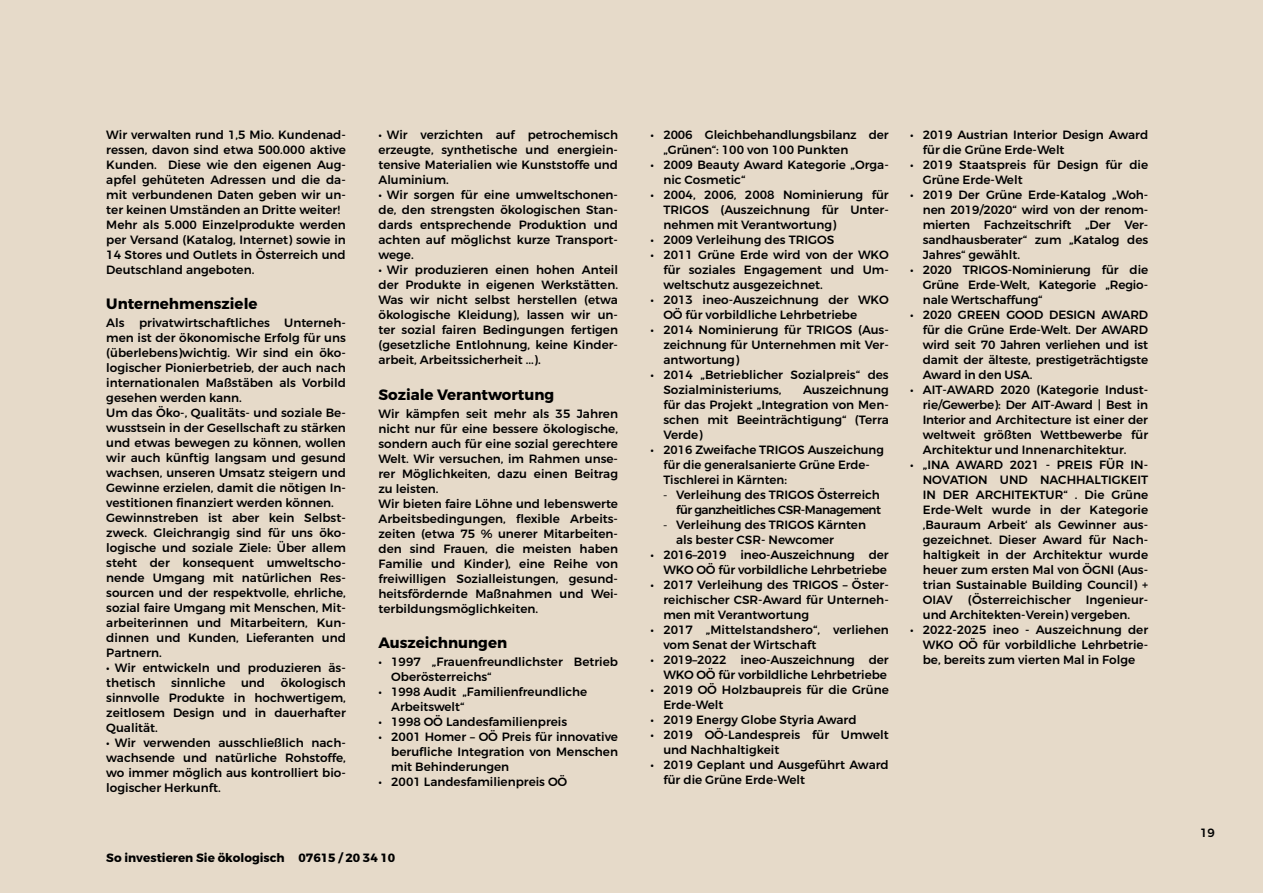
<style>
.page{position:relative;width:1263px;height:893px;background:#e6dac9}
.page>*{position:absolute;margin:0;border:0;box-sizing:border-box;transform-origin:0 0}
.t1{font:700 15px "Montserrat";color:#000}
.t2{font:500 12px/15px "Montserrat";color:#000}
.t3{font:500 12px/15px "Montserrat";letter-spacing:-.04em;color:#000;text-align:right}
.t4{font:700 12px "Montserrat";color:#000}
.s1{font-family:"Myriad Pro";font-weight:400}
</style>
<div class="page">
<p class="t2" style="left:106px;top:127px;width:241px">Wir verwalten rund 1,5 Mio. Kundenad&shy;ressen, davon sind etwa 500.000 aktive Kunden. Diese wie den eigenen Aug&shy;apfel gehüteten Adressen und die da&shy;mit verbundenen Daten geben wir un&shy;ter keinen Umständen an Dritte weiter!<br>Mehr als 5.000 Einzelprodukte werden per Versand (Katalog, Internet) sowie in 14 Stores und Outlets in Österreich und Deutschland angeboten.</p>
<p class="t1" style="left:106px;top:294px;width:153px">Unternehmensziele</p>
<p class="t2" style="left:106px;top:315px;width:241px">Als privatwirtschaftliches Unterneh&shy;men ist der ökonomische Erfolg für uns (überlebens)wichtig. Wir sind ein öko&shy;logischer Pionierbetrieb, der auch nach internationalen Maßstäben als Vorbild gesehen werden kann.<br>Um das Öko-, Qualitäts- und soziale Be&shy;wusstsein in der Gesellschaft zu stärken und etwas bewegen zu können, wollen wir auch künftig langsam und gesund wachsen, unseren Umsatz steigern und Gewinne erzielen, damit die nötigen In&shy;vestitionen finanziert werden können.<br>Gewinnstreben ist aber kein Selbst&shy;zweck. Gleichrangig sind für uns öko&shy;logische und soziale Ziele: Über allem steht der konsequent umweltscho&shy;nende Umgang mit natürlichen Res&shy;sourcen und der respektvolle, ehrliche, sozial faire Umgang mit Menschen, Mit&shy;arbeiterinnen und Mitarbeitern, Kun&shy;dinnen und Kunden, Lieferanten und Partnern.</p>
<p class="t2" style="left:106px;top:660px;width:241px">• Wir entwickeln und produzieren äs&shy;thetisch</p>
<p class="t2" style="left:106px;top:675px;width:241px;text-align:justify;text-indent:174px">ökologisch sinnvolle Produkte in hochwertigem, zeitlosem Design und in dauerhafter Qualität.</p>
<p class="t2" style="left:106px;top:735px;width:241px;text-align:justify">• Wir verwenden ausschließlich nach&shy;wachsende und natürliche Rohstoffe, wo immer möglich aus kontrolliert bio&shy;logischer Herkunft.</p>
<p class="t2" style="left:171px;top:675px;width:56px">sinnliche</p>
<p class="t2" style="left:241px;top:675px;width:26px">und</p>
<p class="t2" style="left:378px;top:127px;width:241px;text-align:justify">• Wir verzichten auf petrochemisch erzeugte, synthetische und energiein&shy;tensive Materialien wie Kunststoffe und Aluminium.</p>
<p class="t2" style="left:378px;top:187px;width:241px;text-align:justify">• Wir sorgen für eine umweltschonen&shy;de, den strengsten ökologischen Stan&shy;dards entsprechende Produktion und achten auf möglichst kurze Transport&shy;wege.</p>
<p class="t2" style="left:378px;top:262px;width:241px;text-align:justify">• Wir produzieren einen hohen Anteil der Produkte in eigenen Werkstätten.<br>Was wir nicht selbst herstellen (etwa ökologische Kleidung), lassen wir un&shy;ter sozial fairen Bedingungen fertigen (gesetzliche Entlohnung, keine Kinder&shy;arbeit, Arbeitssicherheit ...).</p>
<p class="t1" style="left:378px;top:386px;width:177px">Soziale Verantwortung</p>
<p class="t2" style="left:378px;top:406px;width:241px">Wir kämpfen seit mehr als 35 Jahren nicht nur für eine bessere ökologische, sondern auch für eine sozial gerechtere Welt. Wir versuchen, im Rahmen unse&shy;rer Möglichkeiten, dazu einen Beitrag zu leisten.<br>Wir bieten faire Löhne und lebenswerte Arbeitsbedingungen, flexible Arbeits&shy;zeiten (etwa 75 % unerer Mitarbeiten&shy;den sind Frauen, die meisten haben Familie und Kinder), eine Reihe von freiwilligen Sozialleistungen, gesund&shy;heitsfördernde Maßnahmen und Wei&shy;terbildungsmöglichkeiten.</p>
<p class="t1" style="left:378px;top:633px;width:130px">Auszeichnungen</p>
<p class="t2" style="left:391px;top:654px;width:228px;text-indent:-13px">• 1997 „Frauenfreundlichster Betrieb<br>Oberösterreichs“</p>
<p class="t2" style="left:391px;top:684px;width:198px;text-indent:-13px">• 1998 Audit „Familienfreundliche<br>Arbeitswelt“</p>
<p class="t2" style="left:378px;top:714px;width:190px">• 1998 OÖ Landesfamilienpreis</p>
<p class="t2" style="left:391px;top:729px;width:228px;text-align:justify;text-indent:-13px">• 2001 Homer – OÖ Preis für innovative berufliche Integration von Menschen mit Behinderungen</p>
<p class="t2" style="left:378px;top:774px;width:190px">• 2001 Landesfamilienpreis OÖ</p>
<p class="t4" style="left:106px;top:850px;width:290px">So investieren Sie ökologisch 07615 / 20 34 10</p>
<p class="t2" style="left:663px;top:127px;width:227px;text-indent:-13px">• 2006 Gleichbehandlungsbilanz der „Grünen“: 100 von 100 Punkten</p>
<p class="t2" style="left:663px;top:157px;width:227px;text-indent:-13px">• 2009 Beauty Award Kategorie „Orga&shy;nic Cosmetic“</p>
<p class="t2" style="left:663px;top:187px;width:227px;text-align:justify;text-indent:-13px">• 2004, 2006, 2008 Nominierung für TRIGOS (Auszeichnung für Unter&shy;nehmen mit Verantwortung)</p>
<p class="t2" style="left:651px;top:232px;width:185px">• 2009 Verleihung des TRIGOS</p>
<p class="t2" style="left:663px;top:247px;width:227px;text-align:justify;text-indent:-13px">• 2011 Grüne Erde wird von der WKO für soziales Engagement und Um&shy;weltschutz ausgezeichnet.</p>
<p class="t2" style="left:663px;top:292px;width:227px;text-indent:-13px">• 2013 ineo-Auszeichnung der WKO<br>OÖ für vorbildliche Lehrbetriebe</p>
<p class="t2" style="left:663px;top:322px;width:227px;text-align:justify;text-indent:-13px">• 2014 Nominierung für TRIGOS (Aus&shy;zeichnung für Unternehmen mit Ver&shy;antwortung)</p>
<p class="t2" style="left:663px;top:367px;width:227px;text-indent:-13px">• 2014 „Betrieblicher Sozialpreis“ des<br>Sozialministeriums,</p>
<p class="t2" style="left:663px;top:382px;width:227px;text-align:justify;text-indent:140px">Auszeichnung für das Projekt „Integration von Men&shy;schen mit Beeinträchtigung“ (Terra Verde)</p>
<p class="t2" style="left:663px;top:442px;width:222px;text-indent:-13px">• 2016 Zweifache TRIGOS Auszeichung für die generalsanierte Grüne Erde-<br>Tischlerei in Kärnten:</p>
<p class="t3" style="left:663px;top:487px;width:219px"><span class="s1">-</span> Verleihung des TRIGOS Österreich für ganzheitliches CSR-Management</p>
<p class="t2" style="left:676px;top:517px;width:191px;text-indent:-13px"><span class="s1">-</span> Verleihung des TRIGOS Kärnten als bester CSR- Newcomer</p>
<p class="t2" style="left:651px;top:547px;width:240px;text-align:right">• 2016–2019 ineo-Auszeichnung der<br>WKO OÖ für vorbildliche Lehrbetriebe</p>
<p class="t2" style="left:663px;top:577px;width:227px;text-align:justify;text-indent:-13px">• 2017 Verleihung des TRIGOS – Öster&shy;reichischer CSR-Award für Unterneh&shy;men mit Verantwortung</p>
<p class="t2" style="left:663px;top:622px;width:227px;text-indent:-13px">• 2017 „Mittelstandshero“, verliehen vom Senat der Wirtschaft</p>
<p class="t2" style="left:651px;top:652px;width:240px;text-align:right">• 2019–2022 ineo-Auszeichnung der<br>WKO OÖ für vorbildliche Lehrbetriebe</p>
<p class="t2" style="left:663px;top:682px;width:227px;text-indent:-13px">• 2019 OÖ Holzbaupreis für die Grüne<br>Erde-Welt</p>
<p class="t2" style="left:651px;top:712px;width:207px">• 2019 Energy Globe Styria Award</p>
<p class="t2" style="left:663px;top:727px;width:227px;text-indent:-13px">• 2019 OÖ-Landespreis für Umwelt und Nachhaltigkeit</p>
<p class="t2" style="left:663px;top:757px;width:227px;text-indent:-13px">• 2019 Geplant und Ausgeführt Award für die Grüne Erde-Welt</p>
<p class="t2" style="left:923px;top:127px;width:227px;text-indent:-13px">• 2019 Austrian Interior Design Award für die Grüne Erde-Welt</p>
<p class="t2" style="left:923px;top:157px;width:227px;text-indent:-13px">• 2019 Staatspreis für Design für die<br>Grüne Erde-Welt</p>
<p class="t2" style="left:923px;top:187px;width:227px;text-align:justify;text-indent:-13px">• 2019 Der Grüne Erde-Katalog „Woh&shy;nen 2019/2020“ wird von der renom&shy;mierten Fachzeitschrift „Der Ver&shy;sandhausberater“ zum „Katalog des Jahres“ gewählt.</p>
<p class="t2" style="left:923px;top:262px;width:227px;text-align:justify;text-indent:-13px">• 2020 TRIGOS-Nominierung für die Grüne Erde-Welt, Kategorie „Regio&shy;nale Wertschaffung“</p>
<p class="t2" style="left:923px;top:307px;width:227px;text-align:justify;text-indent:-13px">• 2020 GREEN GOOD DESIGN AWARD für die Grüne Erde-Welt. Der AWARD wird seit 70 Jahren verliehen und ist damit der älteste, prestigeträchtigste Award in den USA.</p>
<p class="t2" style="left:923px;top:382px;width:227px;text-align:justify;text-indent:-13px">• AIT-AWARD 2020 (Kategorie Indust&shy;rie/Gewerbe): Der AIT-Award | Best in Interior and Architecture ist einer der weltweit größten Wettbewerbe für Architektur und Innenarchitektur.</p>
<p class="t2" style="left:923px;top:457px;width:227px;text-align:justify;text-indent:-13px">• „INA AWARD 2021 - PREIS FÜR IN-NOVATION UND NACHHALTIGKEIT IN DER ARCHITEKTUR“ . Die Grüne Erde-Welt wurde in der Kategorie ‚Bauraum Arbeit‘ als Gewinner aus&shy;gezeichnet. Dieser Award für Nach&shy;haltigkeit in der Architektur wurde heuer zum ersten Mal von ÖGNI (Aus&shy;trian Sustainable Building Council) + OIAV</p>
<p class="t2" style="left:968px;top:592px;width:104px">(Österreichischer</p>
<p class="t2" style="left:923px;top:592px;width:227px;text-indent:163px">Ingenieur&shy;und Architekten-Verein) vergeben.</p>
<p class="t2" style="left:923px;top:622px;width:227px;text-align:justify;text-indent:-13px">• 2022-2025 ineo - Auszeichnung der WKO OÖ für vorbildliche Lehrbetrie&shy;be, bereits zum vierten Mal in Folge</p>
<p class="t2" style="left:1200px;top:826px;width:16px">19</p>
</div>
